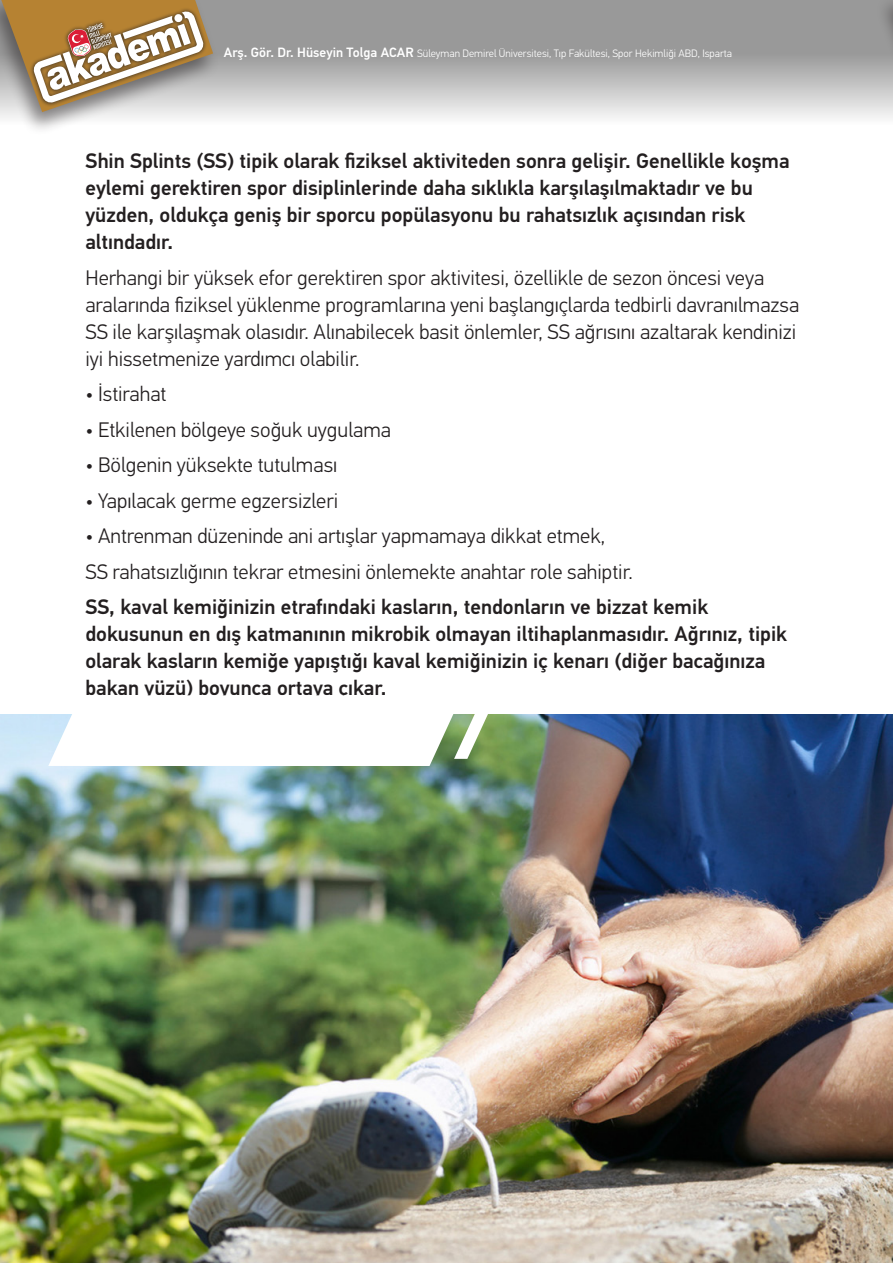
<style>
.page{position:relative;width:893px;height:1263px;background:#fff}
.page>*{position:absolute;margin:0;border:0;box-sizing:border-box;transform-origin:0 0}
.t1{font:300 21px/27px "PF Din Text Universal";color:#231f20}
.t2{font:500 21px/27px "PF Din Text Universal";color:#231f20}
.t3{font:300 10.65px "PF Din Text Universal";color:#fff}
.s1{font-weight:500;font-size:13.5px}
</style>
<div class="page">
<svg style="left:221px;top:0;width:654px;height:118px;background:#b1b1b1"></svg>
<div style="left:875px;top:0;width:18px;height:136px;background:#231f20;opacity:.5"></div>
<svg style="left:892px;top:0;width:1px;height:112px"></svg>
<div style="left:0;top:0;width:221px;height:136px;background:#231f20;opacity:.5"></div>
<svg style="left:0;top:0;width:213px;height:112px"></svg>
<img style="left:0;top:714px;width:893px;height:549px">
<svg style="left:48px;top:714px;width:450px;height:52px"></svg>
<p class="t3" style="left:224px;top:47px;width:510px"><span class="s1">Arş. Gör. Dr. Hüseyin Tolga ACAR</span> Süleyman Demirel Üniversitesi, Tıp Fakültesi, Spor Hekimliği ABD, Isparta</p>
<p class="t2" style="left:85px;top:149px;width:706px">Shin Splints (SS) tipik olarak fiziksel aktiviteden sonra gelişir. Genellikle koşma eylemi gerektiren spor disiplinlerinde daha sıklıkla karşılaşılmaktadır ve bu yüzden, oldukça geniş bir sporcu popülasyonu bu rahatsızlık açısından risk altındadır.</p>
<p class="t1" style="left:85px;top:265px;width:715px">Herhangi bir yüksek efor gerektiren spor aktivitesi, özellikle de sezon öncesi veya aralarında fiziksel yüklenme programlarına yeni başlangıçlarda tedbirli davranılmazsa SS ile karşılaşmak olasıdır. Alınabilecek basit önlemler, SS ağrısını azaltarak kendinizi iyi hissetmenize yardımcı olabilir.</p>
<p class="t1" style="left:85px;top:382px;width:82px">• İstirahat</p>
<p class="t1" style="left:85px;top:417px;width:307px">• Etkilenen bölgeye soğuk uygulama</p>
<p class="t1" style="left:85px;top:453px;width:253px">• Bölgenin yüksekte tutulması</p>
<p class="t1" style="left:85px;top:488px;width:254px">• Yapılacak germe egzersizleri</p>
<p class="t1" style="left:85px;top:524px;width:521px">• Antrenman düzeninde ani artışlar yapmamaya dikkat etmek,</p>
<p class="t1" style="left:85px;top:559px;width:549px">SS rahatsızlığının tekrar etmesini önlemekte anahtar role sahiptir.</p>
<p class="t2" style="left:85px;top:595px;width:703px">SS, kaval kemiğinizin etrafındaki kasların, tendonların ve bizzat kemik dokusunun en dış katmanının mikrobik olmayan iltihaplanmasıdır. Ağrınız, tipik olarak kasların kemiğe yapıştığı kaval kemiğinizin iç kenarı (diğer bacağınıza bakan yüzü) boyunca ortaya çıkar.</p>
</div>
